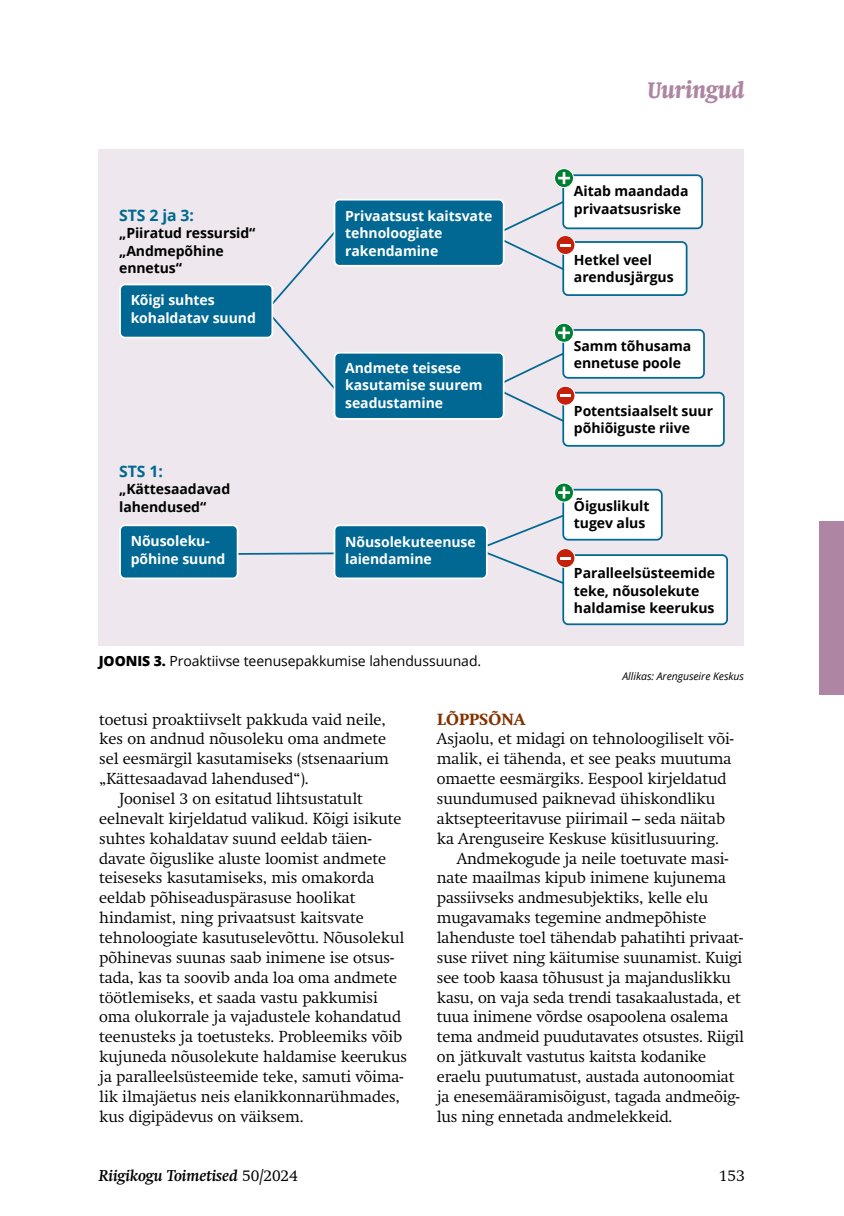
<style>
.page{position:relative;width:844px;height:1216px;background:#fff}
.page>*{position:absolute;margin:0;border:0;box-sizing:border-box;transform-origin:0 0}
.t1{font:italic 700 condensed 24.5px "Swift";letter-spacing:-.005em;color:#ae86a3}
.t2{font:300 15.75px "Swift";letter-spacing:-.005em;color:#000}
.t3{font:italic 700 15.75px "Swift";letter-spacing:-.005em;color:#000}
.t4{font:700 15.75px "Open Sans";letter-spacing:-.005em;color:#006892}
.t5{font:800 15.75px "Swift";letter-spacing:.01em;color:#833200}
.t6{font:700 14px/17.5px "Open Sans";letter-spacing:-.005em;color:#000}
.t7{font:700 14px/17.5px "Open Sans";letter-spacing:-.005em;color:#fff}
.t8{font:14px "Open Sans";letter-spacing:-.005em;color:#000}
.t9{font:italic 10.5px "Open Sans";letter-spacing:-.005em;color:#000}
.s1{font-weight:800}
.s2{font-weight:300;font-style:normal}
</style>
<div class="page">
<div style="left:819px;top:521px;width:24px;height:173px;background:#ae86a3"></div>
<div style="left:99px;top:149px;width:645px;height:496px;background:#eee7ed"></div>
<svg style="left:273px;top:233px;width:60px;height:71px"></svg>
<svg style="left:270px;top:316px;width:63px;height:72px"></svg>
<svg style="left:238px;top:551px;width:95px;height:4px"></svg>
<div style="left:563px;top:242px;width:123px;height:53px;background:#fff;border-radius:5px"></div>
<div style="left:562px;top:241px;width:125px;height:55px;border:2px solid #006892;border-radius:5px"></div>
<svg style="left:556px;top:235px;width:18px;height:19px"></svg>
<div style="left:555px;top:235px;width:20px;height:20px;border:1px solid #fff;border-radius:50%"></div>
<svg style="left:501px;top:199px;width:69px;height:73px"></svg>
<div style="left:563px;top:393px;width:160px;height:53px;background:#fff;border-radius:5px"></div>
<div style="left:562px;top:392px;width:162px;height:54px;border:2px solid #006892;border-radius:5px"></div>
<svg style="left:556px;top:386px;width:18px;height:19px"></svg>
<div style="left:555px;top:386px;width:20px;height:19px;border:1px solid #fff;border-radius:50%"></div>
<svg style="left:503px;top:353px;width:67px;height:70px"></svg>
<div style="left:563px;top:555px;width:164px;height:69px;background:#fff;border-radius:5px"></div>
<div style="left:562px;top:554px;width:165px;height:71px;border:2px solid #006892;border-radius:5px"></div>
<svg style="left:556px;top:548px;width:18px;height:19px"></svg>
<div style="left:555px;top:548px;width:20px;height:20px;border:1px solid #fff;border-radius:50%"></div>
<svg style="left:484px;top:515px;width:86px;height:70px"></svg>
<div style="left:563px;top:175px;width:139px;height:53px;background:#fff;border-radius:5px"></div>
<div style="left:562px;top:174px;width:140px;height:55px;border:2px solid #006892;border-radius:5px"></div>
<svg style="left:554px;top:169px;width:19px;height:18px"></svg>
<div style="left:554px;top:168px;width:19px;height:20px;border:1px solid #fff;border-radius:50%"></div>
<svg style="left:558px;top:172px;width:11px;height:12px"></svg>
<div style="left:563px;top:330px;width:140px;height:48px;background:#fff;border-radius:5px"></div>
<div style="left:562px;top:329px;width:142px;height:49px;border:2px solid #006892;border-radius:5px"></div>
<svg style="left:554px;top:323px;width:19px;height:19px"></svg>
<div style="left:554px;top:323px;width:19px;height:20px;border:1px solid #fff;border-radius:50%"></div>
<svg style="left:558px;top:327px;width:11px;height:12px"></svg>
<div style="left:563px;top:489px;width:98px;height:50px;background:#fff;border-radius:5px"></div>
<div style="left:562px;top:489px;width:100px;height:51px;border:2px solid #006892;border-radius:5px"></div>
<svg style="left:554px;top:483px;width:19px;height:19px"></svg>
<div style="left:554px;top:482px;width:19px;height:20px;border:1px solid #fff;border-radius:50%"></div>
<svg style="left:558px;top:486px;width:11px;height:12px"></svg>
<div style="left:120px;top:284px;width:152px;height:53px;background:#006892;border-radius:5px"></div>
<div style="left:119px;top:283px;width:154px;height:55px;border:2px solid #fff;border-radius:5px"></div>
<div style="left:334px;top:200px;width:169px;height:66px;background:#006892;border-radius:5px"></div>
<div style="left:333px;top:199px;width:171px;height:68px;border:2px solid #fff;border-radius:5px"></div>
<div style="left:334px;top:353px;width:169px;height:66px;background:#006892;border-radius:5px"></div>
<div style="left:333px;top:352px;width:171px;height:68px;border:2px solid #fff;border-radius:5px"></div>
<div style="left:120px;top:525px;width:117px;height:53px;background:#006892;border-radius:5px"></div>
<div style="left:119px;top:524px;width:119px;height:55px;border:2px solid #fff;border-radius:5px"></div>
<div style="left:334px;top:525px;width:152px;height:53px;background:#006892;border-radius:5px"></div>
<div style="left:333px;top:524px;width:154px;height:55px;border:2px solid #fff;border-radius:5px"></div>
<p class="t4" style="left:119px;top:204px;width:76px">STS 2 ja 3:</p>
<p class="t6" style="left:119px;top:224px;width:138px">„Piiratud ressursid“ „Andmepõhine ennetus“</p>
<p class="t7" style="left:131px;top:291px;width:127px">Kõigi suhtes kohaldatav suund</p>
<p class="t4" style="left:119px;top:460px;width:45px">STS 1:</p>
<p class="t6" style="left:119px;top:480px;width:112px">„Kättesaadavad lahendused“</p>
<p class="t7" style="left:345px;top:206px;width:149px">Privaatsust kaitsvate tehnoloogiate rakendamine</p>
<p class="t7" style="left:345px;top:358px;width:139px">Andmete teisese kasutamise suurem seadustamine</p>
<p class="t7" style="left:131px;top:532px;width:96px">Nõusoleku&shy;põhine suund</p>
<p class="t7" style="left:345px;top:532px;width:132px">Nõusolekuteenuse laiendamine</p>
<p class="t8" style="left:99px;top:651px;width:384px"><span class="s1">JOONIS 3.</span> Proaktiivse teenusepakkumise lahendussuunad.</p>
<h1 class="t1" style="left:647px;top:76px;width:98px">Uuringud</h1>
<p class="t6" style="left:573px;top:182px;width:116px">Aitab maandada privaatsusriske</p>
<p class="t6" style="left:573px;top:251px;width:101px">Hetkel veel arendusjärgus</p>
<p class="t6" style="left:573px;top:337px;width:119px">Samm tõhusama ennetuse poole</p>
<p class="t6" style="left:573px;top:401px;width:141px">Potentsiaalselt suur põhiõiguste riive</p>
<p class="t6" style="left:573px;top:496px;width:77px">Õiguslikult tugev alus</p>
<p class="t6" style="left:573px;top:564px;width:143px">Paralleelsüsteemide teke, nõusolekute haldamise keerukus</p>
<p class="t9" style="left:622px;top:669px;width:123px">Allikas: Arenguseire Keskus</p>
<p class="t2" style="left:99px;top:710px;width:288px">toetusi proaktiivselt pakkuda vaid neile,</p>
<p class="t2" style="left:99px;top:730px;width:288px">kes on andnud nõusoleku oma andmete</p>
<p class="t2" style="left:99px;top:749px;width:291px">sel eesmärgil kasutamiseks (stsenaarium</p>
<p class="t2" style="left:99px;top:769px;width:211px">„Kättesaadavad lahendused“).</p>
<p class="t2" style="left:119px;top:789px;width:245px">Joonisel 3 on esitatud lihtsustatult</p>
<p class="t2" style="left:99px;top:809px;width:304px">eelnevalt kirjeldatud valikud. Kõigi isikute</p>
<p class="t2" style="left:99px;top:829px;width:274px">suhtes kohaldatav suund eeldab täien-</p>
<p class="t2" style="left:99px;top:849px;width:288px">davate õiguslike aluste loomist andmete</p>
<p class="t2" style="left:99px;top:868px;width:276px">teiseseks kasutamiseks, mis omakorda</p>
<p class="t2" style="left:99px;top:888px;width:258px">eeldab põhiseaduspärasuse hoolikat</p>
<p class="t2" style="left:99px;top:908px;width:266px">hindamist, ning privaatsust kaitsvate</p>
<p class="t2" style="left:99px;top:928px;width:306px">tehnoloogiate kasutuselevõttu. Nõusolekul</p>
<p class="t2" style="left:99px;top:948px;width:296px">põhinevas suunas saab inimene ise otsus-</p>
<p class="t2" style="left:99px;top:968px;width:299px">tada, kas ta soovib anda loa oma andmete</p>
<p class="t2" style="left:99px;top:988px;width:280px">töötlemiseks, et saada vastu pakkumisi</p>
<p class="t2" style="left:99px;top:1007px;width:303px">oma olukorrale ja vajadustele kohandatud</p>
<p class="t2" style="left:99px;top:1027px;width:304px">teenusteks ja toetusteks. Probleemiks võib</p>
<p class="t2" style="left:99px;top:1047px;width:309px">kujuneda nõusolekute haldamise keerukus</p>
<p class="t2" style="left:99px;top:1067px;width:305px">ja paralleelsüsteemide teke, samuti võima-</p>
<p class="t2" style="left:99px;top:1087px;width:302px">lik ilmajäetus neis elanikkonnarühmades,</p>
<p class="t2" style="left:99px;top:1107px;width:206px">kus digipädevus on väiksem.</p>
<p class="t5" style="left:437px;top:709px;width:90px">LÕPPSÕNA</p>
<p class="t2" style="left:437px;top:730px;width:298px">Asjaolu, et midagi on tehnoloogiliselt või-</p>
<p class="t2" style="left:437px;top:749px;width:296px">malik, ei tähenda, et see peaks muutuma</p>
<p class="t2" style="left:437px;top:769px;width:291px">omaette eesmärgiks. Eespool kirjeldatud</p>
<p class="t2" style="left:437px;top:789px;width:280px">suundumused paiknevad ühiskondliku</p>
<p class="t2" style="left:437px;top:809px;width:290px">aktsepteeritavuse piirimail – seda näitab</p>
<p class="t2" style="left:437px;top:829px;width:283px">ka Arenguseire Keskuse küsitlusuuring.</p>
<p class="t2" style="left:456px;top:849px;width:273px">Andmekogude ja neile toetuvate masi-</p>
<p class="t2" style="left:437px;top:868px;width:290px">nate maailmas kipub inimene kujunema</p>
<p class="t2" style="left:437px;top:888px;width:273px">passiivseks andmesubjektiks, kelle elu</p>
<p class="t2" style="left:437px;top:908px;width:271px">mugavamaks tegemine andmepõhiste</p>
<p class="t2" style="left:437px;top:928px;width:307px">lahenduste toel tähendab pahatihti privaat-</p>
<p class="t2" style="left:437px;top:948px;width:307px">suse riivet ning käitumise suunamist. Kuigi</p>
<p class="t2" style="left:437px;top:968px;width:295px">see toob kaasa tõhusust ja majanduslikku</p>
<p class="t2" style="left:437px;top:988px;width:305px">kasu, on vaja seda trendi tasakaalustada, et</p>
<p class="t2" style="left:437px;top:1007px;width:293px">tuua inimene võrdse osapoolena osalema</p>
<p class="t2" style="left:437px;top:1027px;width:308px">tema andmeid puudutavates otsustes. Riigil</p>
<p class="t2" style="left:437px;top:1047px;width:271px">on jätkuvalt vastutus kaitsta kodanike</p>
<p class="t2" style="left:437px;top:1067px;width:299px">eraelu puutumatust, austada autonoomiat</p>
<p class="t2" style="left:437px;top:1087px;width:304px">ja enesemääramisõigust, tagada andmeõig-</p>
<p class="t2" style="left:437px;top:1107px;width:237px">lus ning ennetada andmelekkeid.</p>
<p class="t3" style="left:99px;top:1166px;width:200px">Riigikogu Toimetised <span class="s2">50/2024</span></p>
<p class="t2" style="left:718px;top:1166px;width:27px">153</p>
</div>
